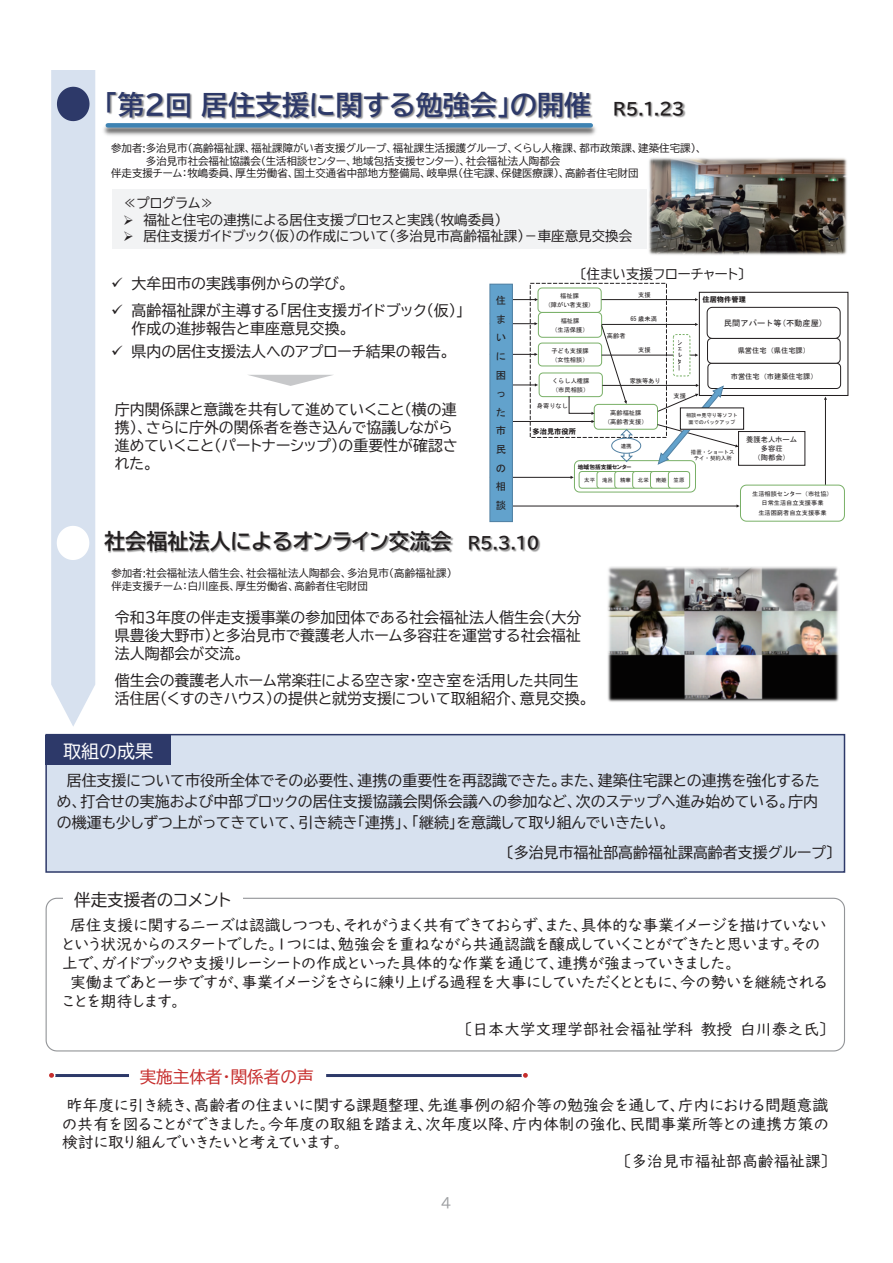
<style>
.page{position:relative;width:893px;height:1263px;background:#fff}
.page>*{position:absolute;margin:0;border:0;box-sizing:border-box;transform-origin:0 0}
.t1{font:27px "BIZ UDP Gothic Bold";color:#2d3969}
.t2{font:21px "BIZ UDP Gothic Bold";color:#231f20}
.t3{font:18px "BIZ UDP Gothic";color:#fff}
.t4{font:16.5px "BIZ UDP Gothic";color:#c62d2c}
.t5{font:16.5px "BIZ UDP Gothic";color:#231f20}
.t6{font:15.9px "UD Digi Kyokasho NK R";letter-spacing:-.005em;color:#231f20}
.t7{font:15px/18px "BIZ UDP Gothic";color:#231f20}
.t8{font:13.65px "BIZ UDP Gothic";color:#9b9da0}
.t9{font:13.5px "BIZ UDP Gothic";color:#231f20}
.t10{font:13.5px "BIZ UDP Gothic";color:#9b9ca0}
.t11{font:10.5px/12.6px "BIZ UDP Gothic";color:#231f20}
.t12{font:10.35px/18.6px "MS Gothic";color:#231f20;text-align:justify}
.t13{font:8.25px "MS Gothic";color:#231f20}
.t14{font:7.2px/9.4px "MS Gothic";color:#231f20;text-align:center}
.t15{font:7.2px "HGP Soei Kakugothic UB";color:#231f20}
.t16{font:6.15px/9.3px "MS Gothic";color:#231f20;text-align:center}
.t17{font:5.7px "HGP Soei Kakugothic UB";color:#231f20}
.t18{font:5.4px/6.1px "MS Gothic";color:#231f20;text-align:center}
.t19{font:5.1px/6.8px "MS Gothic";color:#231f20;text-align:center}
.s1{font-size:16.5px;color:#231f20}
.s2{font-size:16.5px}
</style>
<div class="page">
<img style="left:649px;top:158px;width:198px;height:97px">
<img style="left:607px;top:566px;width:232px;height:136px">
<div style="left:530px;top:283px;width:137px;height:155px;border:1px dashed #231f20"></div>
<hr style="left:490px;top:299px;width:45px;height:1px;background:#231f20">
<hr style="left:490px;top:323px;width:45px;height:1px;background:#231f20">
<hr style="left:490px;top:385px;width:45px;height:1px;background:#231f20">
<hr style="left:490px;top:477px;width:81px;height:1px;background:#231f20">
<hr style="left:490px;top:354px;width:45px;height:1px;background:#231f20">
<hr style="left:491px;top:421px;width:101px;height:1px;background:#231f20">
<hr style="left:490px;top:506px;width:247px;height:1px;background:#231f20">
<svg style="left:534px;top:287px;width:311px;height:235px"></svg>
<div style="left:680px;top:408px;width:64px;height:21px;background:#fff"></div>
<div style="left:680px;top:407px;width:64px;height:23px;border:1px solid #231f20"></div>
<div style="left:490px;top:284px;width:22px;height:238px;background:#62a2cc"></div>
<div style="left:490px;top:284px;width:23px;height:238px;border:1px solid #5281a3"></div>
<img style="left:95px;top:78px;width:32px;height:61px">
<img style="left:127px;top:92px;width:466px;height:28px">
<img style="left:148px;top:92px;width:64px;height:28px">
<img style="left:615px;top:102px;width:12px;height:16px">
<img style="left:628px;top:102px;width:58px;height:16px">
<img style="left:99px;top:121px;width:497px;height:17px">
<div style="left:108px;top:123px;width:483px;height:5px;background:#3e83b3"></div>
<div style="left:46px;top:735px;width:798px;height:137px;background:#d7e1ef"></div>
<div style="left:45px;top:734px;width:800px;height:139px;border:2px solid #2d3969"></div>
<svg style="left:45px;top:897px;width:800px;height:155px"></svg>
<div style="left:63px;top:883px;width:180px;height:30px;background:#fff"></div>
<hr style="left:54px;top:1074px;width:75px;height:3px;background:#2d3969">
<hr style="left:326px;top:1074px;width:201px;height:3px;background:#2d3969">
<svg style="left:49px;top:1073px;width:7px;height:5px"></svg>
<svg style="left:521px;top:1073px;width:7px;height:5px"></svg>
<div style="left:45px;top:735px;width:126px;height:29px;background:#2d3969"></div>
<div style="left:112px;top:189px;width:535px;height:60px;background:#f2f3f4"></div>
<svg style="left:51px;top:70px;width:44px;height:657px;background:#d4ddec"></svg>
<img style="left:91px;top:520px;width:363px;height:48px">
<img style="left:470px;top:537px;width:11px;height:15px">
<img style="left:482px;top:536px;width:59px;height:16px">
<svg style="left:249px;top:375px;width:84px;height:11px"></svg>
<h1 class="t1" style="left:104px;top:91px;width:582px">「第2回居住支援に関する勉強会」の開催 <span class="s1">R5.1.23</span></h1>
<p class="t11" style="left:111px;top:142px;width:592px">参加者:多治見市（高齢福祉課、福祉課障がい者支援グループ、福祉課生活援護グループ、くらし人権課、都市政策課、建築住宅課)、</p>
<p class="t11" style="left:146px;top:154px;width:416px">多治見市社会福祉協議会(生活相談センター、地域包括支援センター）、社会福祉法人陶都会</p>
<p class="t11" style="left:111px;top:167px;width:529px">伴走支援チーム：牧嶋委員、厚生労働省、国土交通省中部地方整備局、岐阜県(住宅課、保健医療課)、高齢者住宅財団</p>
<p class="t9" style="left:123px;top:197px;width:92px">≪プログラム≫</p>
<p class="t9" style="left:123px;top:213px;width:380px">➢ 福祉と住宅の連携による居住支援プロセスと実践(牧嶋委員)</p>
<p class="t9" style="left:123px;top:229px;width:511px">➢ 居住支援ガイドブック(仮)の作成について（多治見市高齢福祉課）－車座意見交換会</p>
<p class="t7" style="left:111px;top:275px;width:239px">✓ 大牟田市の実践事例からの学び。</p>
<p class="t7" style="left:132px;top:302px;width:334px;text-indent:-20px">✓ 高齢福祉課が主導する「居住支援ガイドブック(仮)」作成の進捗報告と車座意見交換。</p>
<p class="t7" style="left:111px;top:342px;width:340px">✓ 県内の居住支援法人へのアプローチ結果の報告。</p>
<p class="t7" style="left:115px;top:400px;width:344px">庁内関係課と意識を共有して進めていくこと(横の連携)、さらに庁外の関係者を巻き込んで協議しながら進めていくこと(パートナーシップ)の重要性が確認された。</p>
<p class="t12" style="left:496px;top:291px;width:12px">住まいに困った市民の相談</p>
<p class="t9" style="left:580px;top:267px;width:167px">〔住まい支援フローチャート〕</p>
<p class="t16" style="left:638px;top:290px;width:14px">支援</p>
<p class="t16" style="left:545px;top:291px;width:51px">福祉課<br>（障がい者支援）</p>
<p class="t16" style="left:551px;top:316px;width:39px">福祉課<br>（生活保護）</p>
<p class="t16" style="left:630px;top:315px;width:28px">65 歳未満</p>
<p class="t16" style="left:607px;top:331px;width:20px">高齢者</p>
<p class="t16" style="left:551px;top:346px;width:39px;text-align:left">子ども支援課（女性相談）</p>
<p class="t16" style="left:676px;top:340px;width:7px;line-height:6.1px;text-align:left">シェルター</p>
<p class="t16" style="left:638px;top:346px;width:14px">支援</p>
<p class="t16" style="left:552px;top:376px;width:39px;text-align:left">くらし人権課（市民相談）</p>
<p class="t16" style="left:630px;top:376px;width:33px">家族等あり</p>
<p class="t16" style="left:674px;top:391px;width:14px">支援</p>
<p class="t15" style="left:702px;top:295px;width:45px">住居物件管理</p>
<p class="t13" style="left:724px;top:319px;width:101px">民間アパート等(不動産屋)</p>
<p class="t14" style="left:738px;top:346px;width:74px">県営住宅（県住宅課）</p>
<p class="t14" style="left:731px;top:371px;width:88px">市営住宅（市建築住宅課）</p>
<p class="t16" style="left:537px;top:401px;width:33px">身寄りなし</p>
<p class="t15" style="left:532px;top:428px;width:45px">多治見市役所</p>
<p class="t16" style="left:604px;top:408px;width:45px">高齢福祉課<br>（高齢者支援）</p>
<p class="t18" style="left:621px;top:443px;width:12px">連携</p>
<p class="t17" style="left:578px;top:464px;width:55px">地域包括支援センター</p>
<p class="t19" style="left:686px;top:412px;width:53px">相談⇔見守り等ソフト面でのバックアップ</p>
<p class="t18" style="left:691px;top:448px;width:45px">措置・ショートステイ・契約入所</p>
<p class="t18" style="left:584px;top:477px;width:12px">太平</p>
<p class="t18" style="left:602px;top:477px;width:12px">滝呂</p>
<p class="t18" style="left:620px;top:477px;width:12px">精華</p>
<p class="t18" style="left:638px;top:477px;width:12px">北栄</p>
<p class="t18" style="left:656px;top:477px;width:12px">南姫</p>
<p class="t18" style="left:674px;top:477px;width:12px">笠原</p>
<p class="t14" style="left:746px;top:434px;width:52px">養護老人ホーム多容荘<br>（陶都会）</p>
<p class="t16" style="left:752px;top:489px;width:82px">生活相談センター（市社協）日常生活自立支援事業<br>生活困窮者自立支援事業</p>
<h2 class="t2" style="left:104px;top:531px;width:437px">社会福祉法人によるオンライン交流会 <span class="s2">R5.3.10</span></h2>
<p class="t11" style="left:111px;top:567px;width:342px">参加者:社会福祉法人偕生会、社会福祉法人陶都会、多治見市（高齢福祉課)伴走支援チーム：白川座長、厚生労働省、高齢者住宅財団</p>
<p class="t7" style="left:115px;top:608px;width:468px;text-align:justify">令和3年度の伴走支援事業の参加団体である社会福祉法人偕生会(大分県豊後大野市)と多治見市で養護老人ホーム多容荘を運営する社会福祉法人陶都会が交流。</p>
<p class="t7" style="left:115px;top:671px;width:475px">偕生会の養護老人ホーム常楽荘による空き家・空き室を活用した共同生活住居（くすのきハウス）の提供と就労支援について取組紹介、意見交換。</p>
<p class="t3" style="left:63px;top:742px;width:91px">取組の成果</p>
<p class="t7" style="left:57px;top:769px;width:764px;line-height:21px;text-indent:10px">居住支援について市役所全体でその必要性、連携の重要性を再認識できた。また、建築住宅課との連携を強化するため、打合せの実施および中部ブロックの居住支援協議会関係会議への参加など、次のステップへ進み始めている。庁内の機運も少しずつ上がってきていて、引き続き「連携」、「継続」を意識して取り組んでいきたい。</p>
<p class="t7" style="left:506px;top:843px;width:329px">〔多治見市福祉部高齢福祉課高齢者支援グループ〕</p>
<p class="t5" style="left:74px;top:891px;width:158px">伴走支援者のコメント</p>
<p class="t6" style="left:70px;top:916px;width:758px">居住支援に関するニーズは認識しつつも、それがうまく共有できておらず、また、具体的な事業イメージを描けていない</p>
<p class="t6" style="left:62px;top:935px;width:759px">という状況からのスタートでした。1つには、勉強会を重ねながら共通認識を醸成していくことができたと思います。その</p>
<p class="t6" style="left:62px;top:954px;width:673px">上で、ガイドブックや支援リレーシートの作成といった具体的な作業を通じて、連携が強まっていきました。</p>
<p class="t6" style="left:70px;top:973px;width:759px">実働まであと一歩ですが、事業イメージをさらに練り上げる過程を大事にしていただくとともに、今の勢いを継続される</p>
<p class="t6" style="left:62px;top:991px;width:119px">ことを期待します。</p>
<p class="t6" style="left:462px;top:1019px;width:368px">〔日本大学文理学部社会福祉学科教授白川泰之氏〕</p>
<p class="t4" style="left:140px;top:1068px;width:175px">実施主体者・関係者の声</p>
<p class="t6" style="left:67px;top:1095px;width:763px">昨年度に引き続き、高齢者の住まいに関する課題整理、先進事例の紹介等の勉強会を通して、庁内における問題意識</p>
<p class="t6" style="left:62px;top:1114px;width:768px">の共有を図ることができました。今年度の取組を踏まえ、次年度以降、庁内体制の強化、民間事業所等との連携方策の</p>
<p class="t6" style="left:62px;top:1133px;width:281px">検討に取り組んでいきたいと考えています。</p>
<p class="t6" style="left:621px;top:1152px;width:211px">〔多治見市福祉部高齢福祉課〕</p>
<p class="t8" style="left:441px;top:1196px;width:12px">4</p>
<p class="t10" style="left:441px;top:1196px;width:12px">5</p>
</div>
